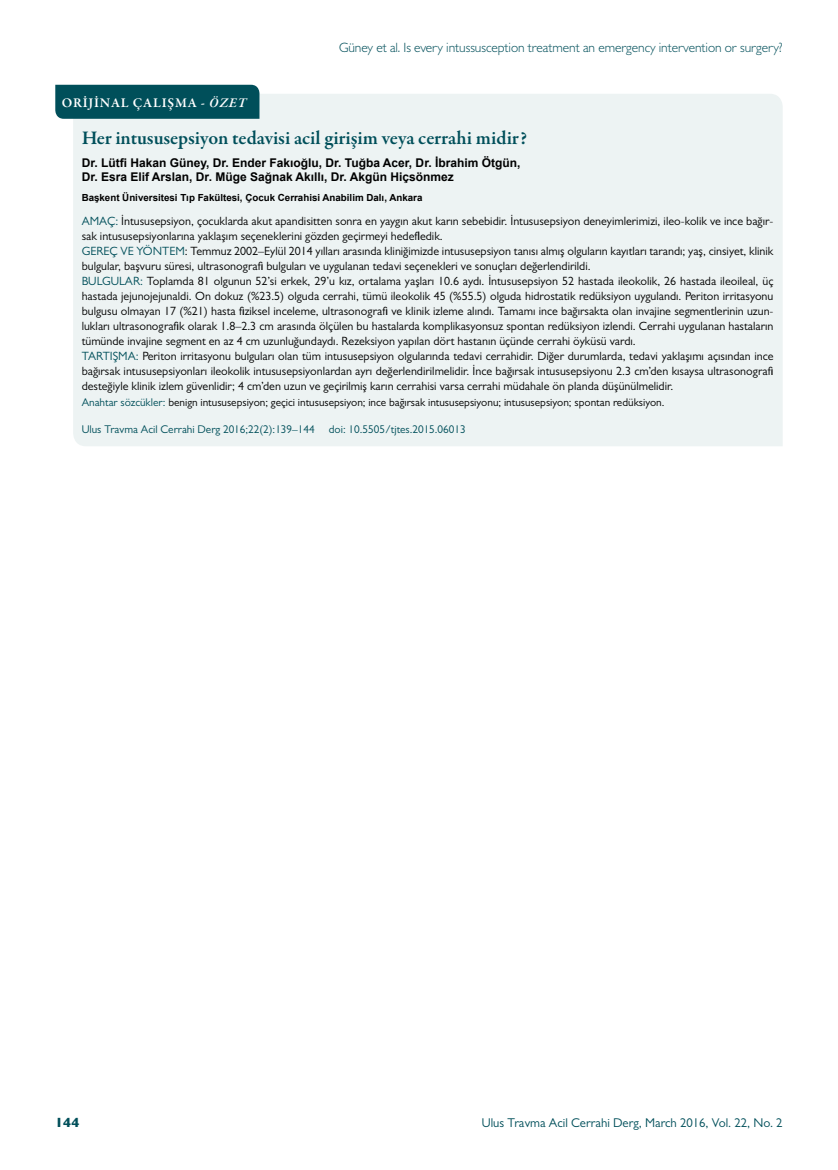
<style>
.page{position:relative;width:838px;height:1170px;background:#fff}
.page>*{position:absolute;margin:0;border:0;box-sizing:border-box;transform-origin:0 0}
.t1{font:600 19.5px "Garamond Premr Pro";letter-spacing:-.005em;color:#004f5a}
.t2{font:300 13.5px "Gill Sans MT Pro";letter-spacing:-.005em;color:#004f5a}
.t3{font:600 13.5px "Garamond Premr Pro";letter-spacing:.055em;color:#fff}
.t4{font:800 13.5px "Gill Sans MT Pro";color:#004f5a}
.t5{font:12.75px "Gill Sans MT Pro";color:#004f5a}
.t6{font:12px/15px "Gill Sans MT Pro";color:#000}
.t7{font:700 12px/14.4px "Arial";color:#000}
.t8{font:11.25px "Gill Sans MT Pro";color:#000}
.t9{font:11.25px "Gill Sans MT Pro";color:#004f5a}
.t10{font:700 9.75px "Arial";color:#000}
.s1{font-style:italic}
.s2{color:#004f5a}
</style>
<div class="page">
<div style="left:73px;top:94px;width:709px;height:352px;background:#edf3f3"></div>
<div style="left:55px;top:85px;width:204px;height:34px;background:#004f5a"></div>
<p class="t3" style="left:62px;top:94px;width:186px">ORİJİNAL ÇALIŞMA - <span class="s1">ÖZET</span></p>
<p class="t2" style="left:339px;top:39px;width:445px">Güney et al. Is every intussusception treatment an emergency intervention or surgery?</p>
<h1 class="t1" style="left:82px;top:126px;width:447px">Her intususepsiyon tedavisi acil girişim veya cerrahi midir?</h1>
<p class="t7" style="left:82px;top:155px;width:440px">Dr. Lütfi Hakan Güney, Dr. Ender Fakıoğlu, Dr. Tuğba Acer, Dr. İbrahim Ötgün,<br>Dr. Esra Elif Arslan, Dr. Müge Sağnak Akıllı, Dr. Akgün Hiçsönmez</p>
<p class="t10" style="left:82px;top:192px;width:342px">Başkent Üniversitesi Tıp Fakültesi, Çocuk Cerrahisi Anabilim Dalı, Ankara</p>
<p class="t6" style="left:82px;top:213px;width:693px"><span class="s2">AMAÇ:</span> İntususepsiyon, çocuklarda akut apandisitten sonra en yaygın akut karın sebebidir. İntususepsiyon deneyimlerimizi, ileo-kolik ve ince bağır&shy;sak intususepsiyonlarına yaklaşım seçeneklerini gözden geçirmeyi hedefledik.<br><span class="s2">GEREÇ VE YÖNTEM</span>: Temmuz 2002–Eylül 2014 yılları arasında kliniğimizde intususepsiyon tanısı almış olguların kayıtları tarandı; yaş, cinsiyet, klinik bulgular, başvuru süresi, ultrasonografi bulguları ve uygulanan tedavi seçenekleri ve sonuçları değerlendirildi.<br><span class="s2">BULGULAR:</span> Toplamda 81 olgunun 52’si erkek, 29’u kız, ortalama yaşları 10.6 aydı. İntususepsiyon 52 hastada ileokolik, 26 hastada ileoileal, üç hastada jejunojejunaldi. On dokuz (%23.5) olguda cerrahi, tümü ileokolik 45 (%55.5) olguda hidrostatik redüksiyon uygulandı. Periton irritasyonu bulgusu olmayan 17 (%21) hasta fiziksel inceleme, ultrasonografi ve klinik izleme alındı. Tamamı ince bağırsakta olan invajine segmentlerinin uzun&shy;lukları ultrasonografik olarak 1.8–2.3 cm arasında ölçülen bu hastalarda komplikasyonsuz spontan redüksiyon izlendi. Cerrahi uygulanan hastaların tümünde invajine segment en az 4 cm uzunluğundaydı. Rezeksiyon yapılan dört hastanın üçünde cerrahi öyküsü vardı.<br><span class="s2">TARTIŞMA:</span> Periton irritasyonu bulguları olan tüm intususepsiyon olgularında tedavi cerrahidir. Diğer durumlarda, tedavi yaklaşımı açısından ince bağırsak intususepsiyonları ileokolik intususepsiyonlardan ayrı değerlendirilmelidir. İnce bağırsak intususepsiyonu 2.3 cm’den kısaysa ultrasonografi desteğiyle klinik izlem güvenlidir; 4 cm’den uzun ve geçirilmiş karın cerrahisi varsa cerrahi müdahale ön planda düşünülmelidir.</p>
<p class="t8" style="left:82px;top:395px;width:584px"><span class="s2">Anahtar sözcükler:</span> benign intususepsiyon; geçici intususepsiyon; ince bağırsak intususepsiyonu; intususepsiyon; spontan redüksiyon.</p>
<p class="t9" style="left:82px;top:422px;width:234px">Ulus Travma Acil Cerrahi Derg 2016;22(2):139–144</p>
<p class="t9" style="left:329px;top:422px;width:138px">doi: 10.5505/tjtes.2015.06013</p>
<p class="t4" style="left:55px;top:1114px;width:26px">144</p>
<p class="t5" style="left:482px;top:1115px;width:302px">Ulus Travma Acil Cerrahi Derg, March 2016, Vol. 22, No. 2</p>
</div>
